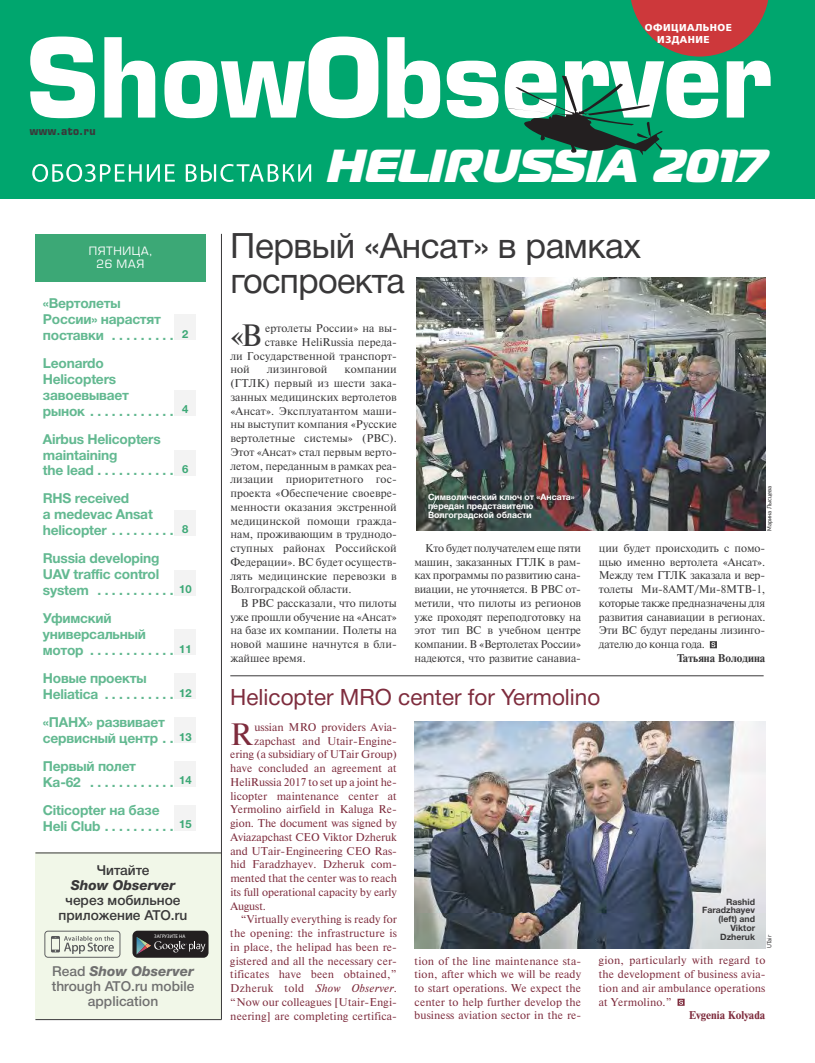
<style>
.page{position:relative;width:815px;height:1063px;background:#fff}
.page>*{position:absolute;margin:0;border:0;box-sizing:border-box;transform-origin:0 0}
.t1{font:italic 46.25px "Magistral Black C";color:#fff}
.t2{font:35px/35px "Helvetica Neue Cyr";letter-spacing:-.015em;color:#393839}
.t3{font:30.88px "Newton C";color:#393839}
.t4{font:30.88px "Newton C";color:#7e2c3d}
.t5{font:22.5px "Helvetica Neue Cyr";color:#7e2c3d}
.t6{font:700 13.75px/15.9px "Helvetica Neue Cyr";letter-spacing:-.015em;color:#63b991}
.t7{font:500 13.75px/15px "Helvetica Neue Cyr";color:#707070;text-align:center}
.t8{font:500 13.75px/15px "Helvetica Neue Cyr";color:#393839;text-align:center}
.t9{font:italic 800 13.75px "Helvetica Neue Cyr";color:#393839}
.t10{font:11.25px/13.8px "Newton C";color:#393839;text-align:justify}
.t11{font:11.25px/13.8px "Newton C";letter-spacing:.01em;color:#7e2c3d;text-align:justify}
.t12{font:700 11.25px "Helvetica Neue Cyr";color:#3ca876}
.t13{font:700 11.25px "Newton C";color:#393839}
.t14{font:700 11.25px "Newton C";color:#7e2c3d}
.t15{font:11.25px/13.6px "Europe";letter-spacing:.05em;color:#fff;text-align:center}
.t16{font:700 11.25px "Europe";letter-spacing:.05em;color:#393839;scale:.9 1}
.t17{font:10px/12px "Free Set Bold C";letter-spacing:.05em;color:#fff}
.t18{font:700 8.75px/8.8px "Helvetica Neue Cyr";color:#fff}
.t19{font:700 8.75px/8.8px "Helvetica Neue Cyr";color:#393839;text-align:right}
.t20{font:6.25px "PF Din Text Pro";color:#393839}
.t21{font:5.12px "Myriad Pro";letter-spacing:.02em;color:#fff;scale:.94 1}
.s1{font-weight:800;font-style:italic}
.s2{font-style:italic}
</style>
<div class="page">
<div style="left:35px;top:853px;width:186px;height:166px;background:#f1f7e8"></div>
<div style="left:0;top:0;width:815px;height:198px;background:#00a66e"></div>
<svg style="left:30px;top:37px;width:65px;height:81px"></svg>
<svg style="left:104px;top:37px;width:51px;height:81px"></svg>
<svg style="left:164px;top:37px;width:214px;height:81px"></svg>
<svg style="left:387px;top:37px;width:53px;height:81px"></svg>
<svg style="left:447px;top:61px;width:52px;height:57px"></svg>
<svg style="left:32px;top:164px;width:143px;height:18px"></svg>
<svg style="left:186px;top:164px;width:125px;height:18px"></svg>
<div style="left:175px;top:315px;width:21px;height:25px;background:#f3f3f3"></div>
<div style="left:175px;top:391px;width:21px;height:25px;background:#f3f3f3"></div>
<div style="left:175px;top:450px;width:21px;height:25px;background:#f3f3f3"></div>
<div style="left:175px;top:510px;width:21px;height:25px;background:#f3f3f3"></div>
<div style="left:175px;top:570px;width:21px;height:25px;background:#f3f3f3"></div>
<div style="left:175px;top:630px;width:21px;height:25px;background:#f3f3f3"></div>
<div style="left:175px;top:674px;width:21px;height:25px;background:#f3f3f3"></div>
<div style="left:175px;top:718px;width:21px;height:25px;background:#f3f3f3"></div>
<div style="left:175px;top:762px;width:21px;height:25px;background:#f3f3f3"></div>
<div style="left:175px;top:806px;width:21px;height:25px;background:#f3f3f3"></div>
<div style="left:35px;top:234px;width:171px;height:47px;background:#3ca876"></div>
<hr style="left:35px;top:1019px;width:186px;height:1px;background:#393839">
<hr style="left:35px;top:853px;width:186px;height:1px;background:#393839">
<hr style="left:221px;top:234px;width:1px;height:786px;background:#393839">
<svg style="left:505px;top:0;width:266px;height:155px"></svg>
<svg style="left:44px;top:931px;width:76px;height:27px"></svg>
<div style="left:132px;top:931px;width:77px;height:27px;background:#231f20;border-radius:5px"></div>
<svg style="left:136px;top:937px;width:69px;height:18px"></svg>
<svg style="left:678px;top:999px;width:7px;height:7px"></svg>
<img style="left:414px;top:722px;width:351px;height:226px">
<hr style="left:230px;top:676px;width:534px;height:1px;background:#393839">
<svg style="left:710px;top:641px;width:7px;height:7px"></svg>
<img style="left:417px;top:277px;width:348px;height:254px">
<p class="t16" style="left:30px;top:126px;width:74px">www.ato.ru</p>
<p class="t15" style="left:89px;top:245px;width:65px">ПЯТНИЦА,<br>26 МАЯ</p>
<p class="t6" style="left:43px;top:297px;width:132px">«Вертолеты<br>России» нарастят поставки . . . . . . . . .</p>
<p class="t6" style="left:43px;top:356px;width:132px">Leonardo<br>Helicopters завоевывает рынок . . . . . . . . . . . .</p>
<p class="t6" style="left:43px;top:432px;width:132px">Airbus Helicopters maintaining<br>the lead . . . . . . . . . . .</p>
<p class="t6" style="left:43px;top:492px;width:132px">RHS received<br>a medevac Ansat helicopter . . . . . . . . .</p>
<p class="t6" style="left:43px;top:552px;width:132px">Russia developing<br>UAV traffic control system . . . . . . . . . . .</p>
<p class="t6" style="left:43px;top:612px;width:132px">Уфимский универсальный мотор . . . . . . . . . . . .</p>
<p class="t6" style="left:43px;top:671px;width:132px">Новые проекты<br>Heliatica . . . . . . . . . .</p>
<p class="t6" style="left:43px;top:715px;width:132px">«ПАНХ» развивает сервисный центр . .</p>
<p class="t6" style="left:43px;top:759px;width:132px">Первый полет<br>Ка-62 . . . . . . . . . . . .</p>
<p class="t6" style="left:43px;top:803px;width:132px">Citicopter на базе<br>Heli Club . . . . . . . . . .</p>
<p class="t12" style="left:182px;top:330px;width:8px">2</p>
<p class="t12" style="left:182px;top:405px;width:8px">4</p>
<p class="t12" style="left:182px;top:465px;width:8px">6</p>
<p class="t12" style="left:182px;top:525px;width:8px">8</p>
<p class="t12" style="left:179px;top:585px;width:14px">10</p>
<p class="t12" style="left:179px;top:645px;width:14px">11</p>
<p class="t12" style="left:179px;top:689px;width:14px">12</p>
<p class="t12" style="left:179px;top:732px;width:14px">13</p>
<p class="t12" style="left:179px;top:776px;width:14px">14</p>
<p class="t12" style="left:179px;top:820px;width:14px">15</p>
<p class="t8" style="left:97px;top:864px;width:54px">Читайте</p>
<p class="t9" style="left:71px;top:880px;width:106px">Show Observer</p>
<p class="t8" style="left:59px;top:894px;width:130px">через мобильное приложение ATO.ru</p>
<p class="t21" style="left:154px;top:934px;width:35px">ЗАГРУЗИТЕ НА</p>
<p class="t7" style="left:52px;top:965px;width:144px">Read <span class="s1">Show Observer </span>through ATO.ru mobile application</p>
<p class="t17" style="left:657px;top:21px;width:76px;text-indent:-12px">ОФИЦИАЛЬНОЕ<br>ИЗДАНИЕ</p>
<h1 class="t1" style="left:324px;top:139px;width:440px">HELIRUSSIA 2017</h1>
<h2 class="t2" style="left:230px;top:232px;width:413px">Первый «Ансат» в рамках госпроекта</h2>
<h3 class="t3" style="left:230px;top:317px;width:33px">«B</h3>
<p class="t10" style="left:265px;top:321px;width:133px">ертолеты России» на вы-</p>
<p class="t10" style="left:265px;top:335px;width:134px">ставке HeliRussia переда-</p>
<p class="t10" style="left:230px;top:349px;width:168px">ли Гоcударственной транспорт-</p>
<p class="t10" style="left:230px;top:363px;width:21px">ной</p>
<p class="t10" style="left:267px;top:363px;width:62px">лизинговой</p>
<p class="t10" style="left:230px;top:363px;width:168px;text-indent:114px">компании (ГТЛК) первый из шести зака&shy;занных медицинских вертолетов «Ансат». Эксплуатантом маши&shy;ны выступит компания «Русские вертолетные системы» (РВС).<br>Этот «Ансат» стал первым верто&shy;летом, переданным в рамках реа&shy;лизации приоритетного гос&shy;проекта «Обеспечение своевре&shy;менности оказания экстренной медицинской помощи гражда&shy;нам, проживающим в труднодо&shy;ступных районах Российской Федерации». ВС будет осуществ&shy;лять медицинские перевозки в Волгоградской области.</p>
<p class="t10" style="left:230px;top:596px;width:168px;text-indent:11px">В РВС рассказали, что пилоты уже прошли обучение на «Ансат» на базе их компании. Полеты на новой машине начнутся в бли&shy;жайшее время.</p>
<p class="t18" style="left:428px;top:494px;width:148px">Символический ключ от «Ансата» передан представителю<br>Волгоградской области</p>
<p class="t20" style="left:766px;top:531px;width:46px;rotate:-90deg">Марина Лысцева</p>
<p class="t10" style="left:415px;top:541px;width:168px;text-indent:11px">Кто будет получателем еще пяти машин, заказанных ГТЛК в рам&shy;ках программы по развитию сана&shy;виации, не уточняется. В РВС от&shy;метили, что пилоты из регионов уже проходят переподготовку на этот тип ВС в учебном центре компании. В «Вертолетах России» надеются, что развитие санавиа-</p>
<p class="t10" style="left:599px;top:541px;width:168px">ции будет происходить с помо&shy;щью именно вертолета «Ансат».<br>Между тем ГТЛК заказала и вер&shy;толеты Ми-8АМТ/Ми-8МТВ-1, которые также предназначены для развития санавиации в регионах.<br>Эти ВС будут переданы лизинго&shy;дателю до конца года.</p>
<p class="t13" style="left:677px;top:651px;width:90px">Татьяна Володина</p>
<h3 class="t5" style="left:230px;top:689px;width:372px">Helicopter MRO center for Yermolino</h3>
<h3 class="t4" style="left:230px;top:716px;width:24px">R</h3>
<p class="t11" style="left:254px;top:720px;width:144px">ussian MRO providers Avia-</p>
<p class="t11" style="left:254px;top:734px;width:144px">zapchast and Utair-Engine-</p>
<p class="t11" style="left:230px;top:748px;width:168px">ering (a subsidiary of UTair Group)</p>
<p class="t11" style="left:230px;top:761px;width:168px">have concluded an agreement at</p>
<p class="t11" style="left:230px;top:775px;width:168px">HeliRussia 2017 to set up a jоint he-</p>
<p class="t11" style="left:230px;top:789px;width:168px">licopter maintenance center at</p>
<p class="t11" style="left:230px;top:803px;width:168px">Yermolino airfield in Kaluga Re-</p>
<p class="t11" style="left:230px;top:816px;width:168px">gion. The document was signed by</p>
<p class="t11" style="left:230px;top:830px;width:168px">Aviazapchast CEO Viktor Dzheruk</p>
<p class="t11" style="left:230px;top:844px;width:168px">and UTair-Engineering CEO Ras-</p>
<p class="t11" style="left:230px;top:858px;width:168px">hid Faradzhayev. Dzheruk com-</p>
<p class="t11" style="left:230px;top:871px;width:168px">mented that the center was to reach</p>
<p class="t11" style="left:230px;top:885px;width:168px">its full operational capacity by early</p>
<p class="t11" style="left:230px;top:899px;width:37px">August.</p>
<p class="t11" style="left:241px;top:913px;width:157px">“Virtually everything is ready for</p>
<p class="t11" style="left:230px;top:926px;width:168px">the opening: the infrastructure is</p>
<p class="t11" style="left:230px;top:940px;width:168px">in place, the helipad has been re-</p>
<p class="t11" style="left:230px;top:954px;width:168px">gistered and all the necessary cer-</p>
<p class="t11" style="left:230px;top:967px;width:168px">tificates have been obtained,”</p>
<p class="t11" style="left:230px;top:981px;width:168px">Dzheruk told <span class="s2">Show Observer</span>.</p>
<p class="t11" style="left:230px;top:995px;width:168px">“Now our colleagues [Utair-Engi-</p>
<p class="t11" style="left:230px;top:1009px;width:168px">neering] are completing certifica-</p>
<p class="t19" style="left:702px;top:898px;width:54px">Rashid<br>Faradzhayev (left) and<br>Viktor<br>Dzheruk</p>
<p class="t20" style="left:766px;top:948px;width:15px;rotate:-90deg">UTair</p>
<p class="t11" style="left:415px;top:954px;width:168px">tion of the line maintenance sta&shy;tion, after which we will be ready to start operations. We expect the center to help further develop the business aviation sector in the re-</p>
<p class="t11" style="left:599px;top:954px;width:168px">gion, particularly with regard to the development of business avia&shy;tion and air ambulance operations at Yermolino.”</p>
<p class="t14" style="left:689px;top:1009px;width:78px">Evgenia Kolyada</p>
</div>
